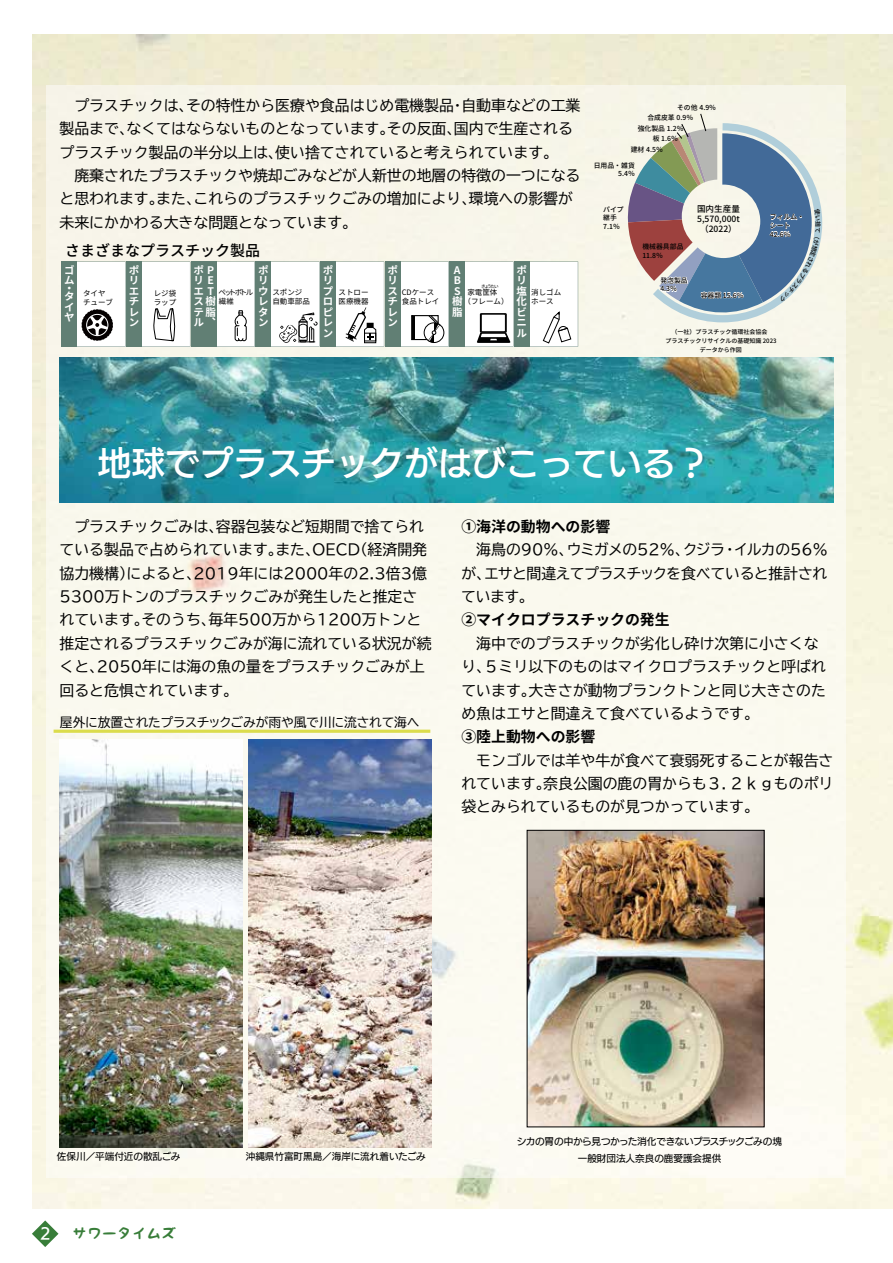
<style>
.page{position:relative;width:893px;height:1263px;background:#fff}
.page>*{position:absolute;margin:0;border:0;box-sizing:border-box;transform-origin:0 0}
.t1{font:34.05px "UD Kakugo Large Pr 6 N DB";color:#fff}
.t2{font:500 15px "Noto Sans CJ Kjp";color:#000}
.t3{font:14.85px/23.4px "TBUD Go Std";color:#000}
.t4{font:700 14.85px "Source Han Sans JP";color:#000}
.t5{font:14.85px "K Fhimaji";color:#387d39}
.t6{font:14.85px "UD Kakugo Large Pr 6 N DB";color:#fff}
.t7{font:12.75px "TBUD Go Std";letter-spacing:-.02em;color:#000}
.t8{font:700 10.5px/10.5px "Noto Sans CJ Kjp";color:#fff}
.t9{font:9.6px/16.8px "UD Kakugo Large Pr 6 N M";color:#000;text-align:center}
.t10{font:500 8.55px/10.4px "Noto Sans CJ Kjp";color:#000;text-align:center}
.t11{font:7.5px/9px "Noto Sans CJ Kjp";color:#000}
.t12{font:7.5px/9px "Noto Sans CJ Kjp";letter-spacing:-.205em;color:#000}
.t13{font:500 6.9px/8.6px "Noto Sans CJ Kjp";color:#000}
.t14{font:500 6px/8.6px "Noto Sans CJ Kjp";color:#000;text-align:center}
.t15{font:4.5px "Noto Sans CJ Kjp";letter-spacing:-.29em;color:#000}
</style>
<div class="page">
<img style="left:33px;top:34px;width:860px;height:1174px">
<svg style="left:32px;top:1220px;width:26px;height:27px"></svg>
<div style="left:47px;top:85px;width:799px;height:1093px;background:#faf9ee"></div>
<img style="left:60px;top:357px;width:773px;height:146px">
<img style="left:60px;top:740px;width:182px;height:407px">
<img style="left:249px;top:740px;width:183px;height:407px">
<hr style="left:54px;top:730px;width:376px;height:3px;background:#dbdc4c">
<img style="left:529px;top:832px;width:233px;height:293px">
<div style="left:527px;top:830px;width:237px;height:297px;border:1px solid #000"></div>
<svg style="left:62px;top:261px;width:516px;height:86px;background:#c6cfcc"></svg>
<svg style="left:627px;top:114px;width:196px;height:209px"></svg>
<p class="t3" style="left:60px;top:93px;width:522px">　プラスチックは、その特性から医療や食品はじめ電機製品・自動車などの工業製品まで、なくてはならないものとなっています。その反面、国内で生産されるプラスチック製品の半分以上は、使い捨てされていると考えられています。<br>　廃棄されたプラスチックや焼却ごみなどが人新世の地層の特徴の一つになると思われます。また、これらのプラスチックごみの増加により、環境への影響が未来にかかわる大きな問題となっています。</p>
<p class="t2" style="left:65px;top:242px;width:196px">さまざまなプラスチック製品</p>
<p class="t8" style="left:64px;top:265px;width:12px">ゴム</p>
<p class="t8" style="left:64px;top:285px;width:11px;line-height:7.8px">・タ</p>
<p class="t8" style="left:64px;top:302px;width:11px">イヤ</p>
<p class="t8" style="left:129px;top:265px;width:11px">ポリエチレン</p>
<p class="t8" style="left:193px;top:265px;width:22px;text-align:right">ポ P<br>E<br>エ T</p>
<p class="t8" style="left:387px;top:265px;width:11px">ポリスチレン</p>
<p class="t8" style="left:452px;top:265px;width:12px">A<br>B<br>S樹脂</p>
<p class="t8" style="left:517px;top:265px;width:12px">ポリ塩化ビニル</p>
<p class="t8" style="left:193px;top:275px;width:10px">リ</p>
<p class="t8" style="left:258px;top:265px;width:11px">ポリウレタン</p>
<p class="t8" style="left:323px;top:265px;width:12px">ポリプロピレン</p>
<p class="t15" style="left:481px;top:284px;width:19px">きょうたい</p>
<p class="t11" style="left:83px;top:289px;width:31px">タイヤチューブ</p>
<p class="t11" style="left:154px;top:289px;width:24px">レジ袋ラップ</p>
<p class="t12" style="left:219px;top:288px;width:36px">ペットボトル繊維</p>
<p class="t11" style="left:272px;top:288px;width:39px">スポンジ自動車部品</p>
<p class="t11" style="left:338px;top:288px;width:31px">ストロー医療機器</p>
<p class="t11" style="left:402px;top:288px;width:39px">CDケース食品トレイ</p>
<p class="t11" style="left:464px;top:288px;width:46px;text-indent:4px">家電筐体<br>（フレーム）</p>
<p class="t11" style="left:531px;top:288px;width:31px">消しゴムホース</p>
<p class="t8" style="left:193px;top:296px;width:24px;text-align:justify">ス樹テ脂ル︑</p>
<p class="t13" style="left:677px;top:104px;width:41px">その他 4.9％</p>
<p class="t13" style="left:647px;top:114px;width:47px">合成皮革 0.9％</p>
<p class="t13" style="left:638px;top:124px;width:47px">強化製品 1.2％</p>
<p class="t13" style="left:653px;top:134px;width:27px">板 1.6％</p>
<p class="t13" style="left:631px;top:145px;width:34px">建材 4.5％</p>
<p class="t13" style="left:594px;top:161px;width:43px;text-align:right">日用品・雑貨<br>5.4％</p>
<p class="t13" style="left:603px;top:205px;width:22px">パイプ継手<br>7.1％</p>
<p class="t13" style="left:642px;top:243px;width:43px">機械器具部品<br>11.8％</p>
<p class="t13" style="left:660px;top:276px;width:29px">発泡製品<br>4.3％</p>
<p class="t10" style="left:697px;top:203px;width:44px">国内生産量<br>5,570,000t（2022）</p>
<p class="t13" style="left:701px;top:291px;width:44px">容器類 15.6％</p>
<p class="t13" style="left:770px;top:213px;width:36px">フィルム・シート<br>42.6％</p>
<p class="t14" style="left:665px;top:328px;width:113px">（一社）プラスチック循環社会協会<br>プラスチックリサイクルの基礎知識 2023データから作図</p>
<h1 class="t1" style="left:98px;top:445px;width:614px">地球でプラスチックがはびこっている？</h1>
<p class="t3" style="left:60px;top:514px;width:374px">　プラスチックごみは、容器包装など短期間で捨てられている製品で占められています。また、OECD（経済開発協力機構）によると、2019年には2000年の2.3倍3億<br>5300万トンのプラスチックごみが発生したと推定されています。そのうち、毎年500万から1200万トンと推定されるプラスチックごみが海に流れている状況が続くと、2050年には海の魚の量をプラスチックごみが上回ると危惧されています。</p>
<p class="t7" style="left:60px;top:711px;width:361px">屋外に放置されたプラスチックごみが雨や風で川に流されて海へ</p>
<p class="t4" style="left:461px;top:518px;width:150px">①海洋の動物への影響</p>
<p class="t3" style="left:461px;top:538px;width:368px;text-align:justify">　海鳥の90％、ウミガメの52％、クジラ・イルカの56％が、エサと間違えてプラスチックを食べていると推計されています。</p>
<p class="t4" style="left:461px;top:612px;width:210px">②マイクロプラスチックの発生</p>
<p class="t3" style="left:461px;top:631px;width:366px">　海中でのプラスチックが劣化し砕け次第に小さくなり、５ミリ以下のものはマイクロプラスチックと呼ばれています。大きさが動物プランクトンと同じ大きさのため魚はエサと間違えて食べているようです。</p>
<p class="t4" style="left:461px;top:728px;width:135px">③陸上動物への影響</p>
<p class="t3" style="left:461px;top:748px;width:374px;text-align:justify">　モンゴルでは羊や牛が食べて衰弱死することが報告されています。奈良公園の鹿の胃からも３．２ｋｇものポリ袋とみられているものが見つかっています。</p>
<p class="t9" style="left:57px;top:1149px;width:125px">佐保川／平端付近の散乱ごみ</p>
<p class="t9" style="left:246px;top:1148px;width:181px">沖縄県竹富町黒島／海岸に流れ着いたごみ</p>
<p class="t6" style="left:40px;top:1225px;width:12px">2</p>
<p class="t5" style="left:72px;top:1226px;width:106px">サワータイムズ</p>
<p class="t9" style="left:517px;top:1133px;width:266px">シカの胃の中から見つかった消化できないプラスチックごみの塊一般財団法人奈良の鹿愛護会提供</p>
</div>
